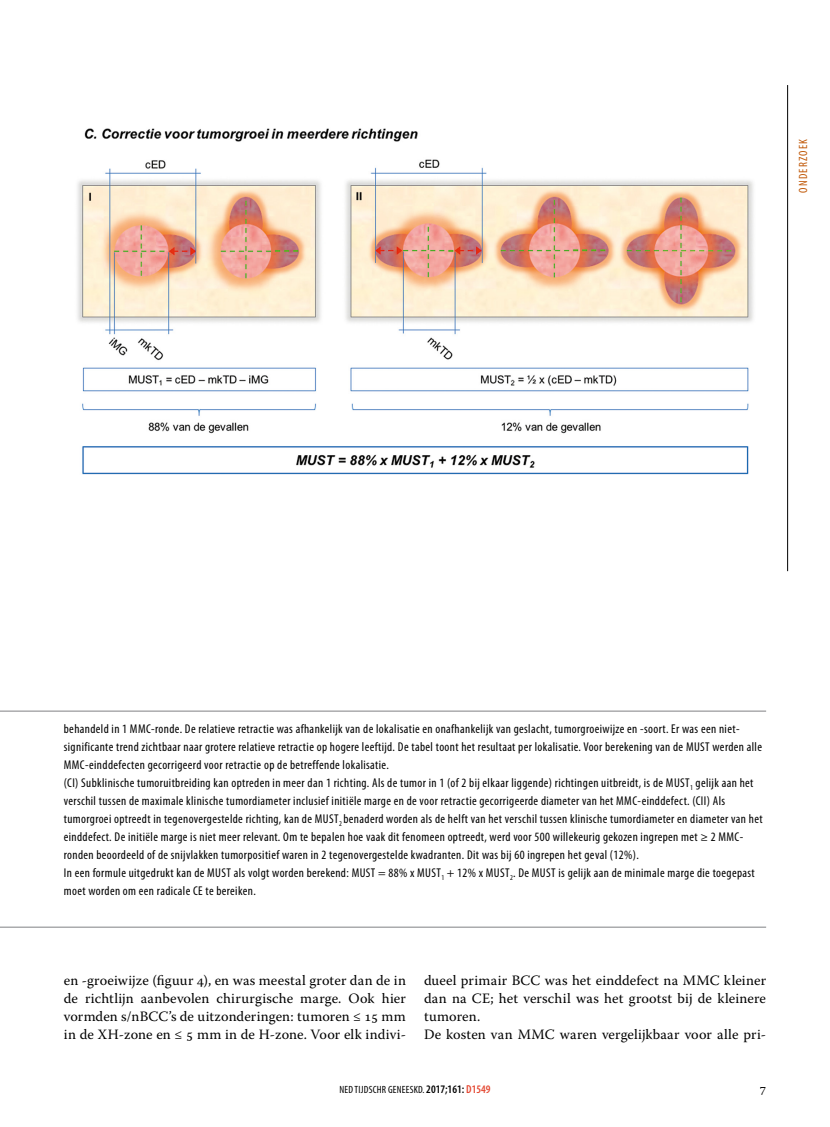
<style>
.page{position:relative;width:830px;height:1127px;background:#fff}
.page>*{position:absolute;margin:0;border:0;box-sizing:border-box;transform-origin:0 0}
.t1{font:14.25px/18px "Warnock Pro";letter-spacing:.01em;color:#000;text-align:justify}
.t2{font:13.5px "Warnock Pro";color:#000}
.t3{font:condensed 12.75px/18px "Myriad Pro";letter-spacing:.03em;color:#000}
.t4{font:condensed 12px "Myriad Pro";letter-spacing:.1em;color:#c05706}
.t5{font:condensed 10.5px "Myriad Pro";letter-spacing:.02em;color:#000}
.s1{font-weight:600;font-size:11.55px}
.s2{font-weight:600;font-size:11.55px;color:#e44731}
</style>
<div class="page">
<hr style="left:787px;top:85px;width:1px;height:486px;background:#000">
<hr style="left:0;top:711px;width:765px;height:1px;background:#808184">
<hr style="left:0;top:927px;width:765px;height:1px;background:#808184">
<img style="left:77px;top:128px;width:676px;height:347px">
<p class="t4" style="left:796px;top:193px;width:55px;rotate:-90deg">ONDERZOEK</p>
<p class="t3" style="left:64px;top:720px;width:700px">behandeld in 1 MMC-ronde. De relatieve retractie was afhankelijk van de lokalisatie en onafhankelijk van geslacht, tumorgroeiwijze en -soort. Er was een niet&shy;significante trend zichtbaar naar grotere relatieve retractie op hogere leeftijd. De tabel toont het resultaat per lokalisatie. Voor berekening van de MUST werden alle MMC-einddefecten gecorrigeerd voor retractie op de betreffende lokalisatie.<br>(CI) Subklinische tumoruitbreiding kan optreden in meer dan 1 richting. Als de tumor in 1 (of 2 bij elkaar liggende) richtingen uitbreidt, is de MUST<sub>1</sub> gelijk aan het verschil tussen de maximale klinische tumordiameter inclusief initiële marge en de voor retractie gecorrigeerde diameter van het MMC-einddefect. (CII) Als tumorgroei optreedt in tegenovergestelde richting, kan de MUST<sub>2</sub> benaderd worden als de helft van het verschil tussen klinische tumordiameter en diameter van het einddefect. De initiële marge is niet meer relevant. Om te bepalen hoe vaak dit fenomeen optreedt, werd voor 500 willekeurig gekozen ingrepen met ≥ 2 MMC&shy;ronden beoordeeld of de snijvlakken tumorpositief waren in 2 tegenovergestelde kwadranten. Dit was bij 60 ingrepen het geval (12%).<br>In een formule uitgedrukt kan de MUST als volgt worden berekend: MUST = 88% x MUST<sub>1</sub> + 12% x MUST<sub>2</sub>. De MUST is gelijk aan de minimale marge die toegepast moet worden om een radicale CE te bereiken.</p>
<p class="t1" style="left:64px;top:971px;width:343px">en -groeiwijze (figuur 4), en was meestal groter dan de in de richtlijn aanbevolen chirurgische marge. Ook hier vormden s/nBCC’s de uitzonderingen: tumoren ≤ 15 mm in de XH-zone en ≤ 5 mm in de H-zone. Voor elk indivi-</p>
<p class="t1" style="left:424px;top:971px;width:343px;text-align:left">dueel primair BCC was het einddefect na MMC kleiner dan na CE; het verschil was het grootst bij de kleinere tumoren.<br>De kosten van MMC waren vergelijkbaar voor alle pri-</p>
<p class="t5" style="left:339px;top:1084px;width:153px">NED TIJDSCHR GENEESKD. <span class="s1">2017;161:</span> <span class="s2">D1549</span></p>
<p class="t2" style="left:759px;top:1080px;width:8px">7</p>
</div>
